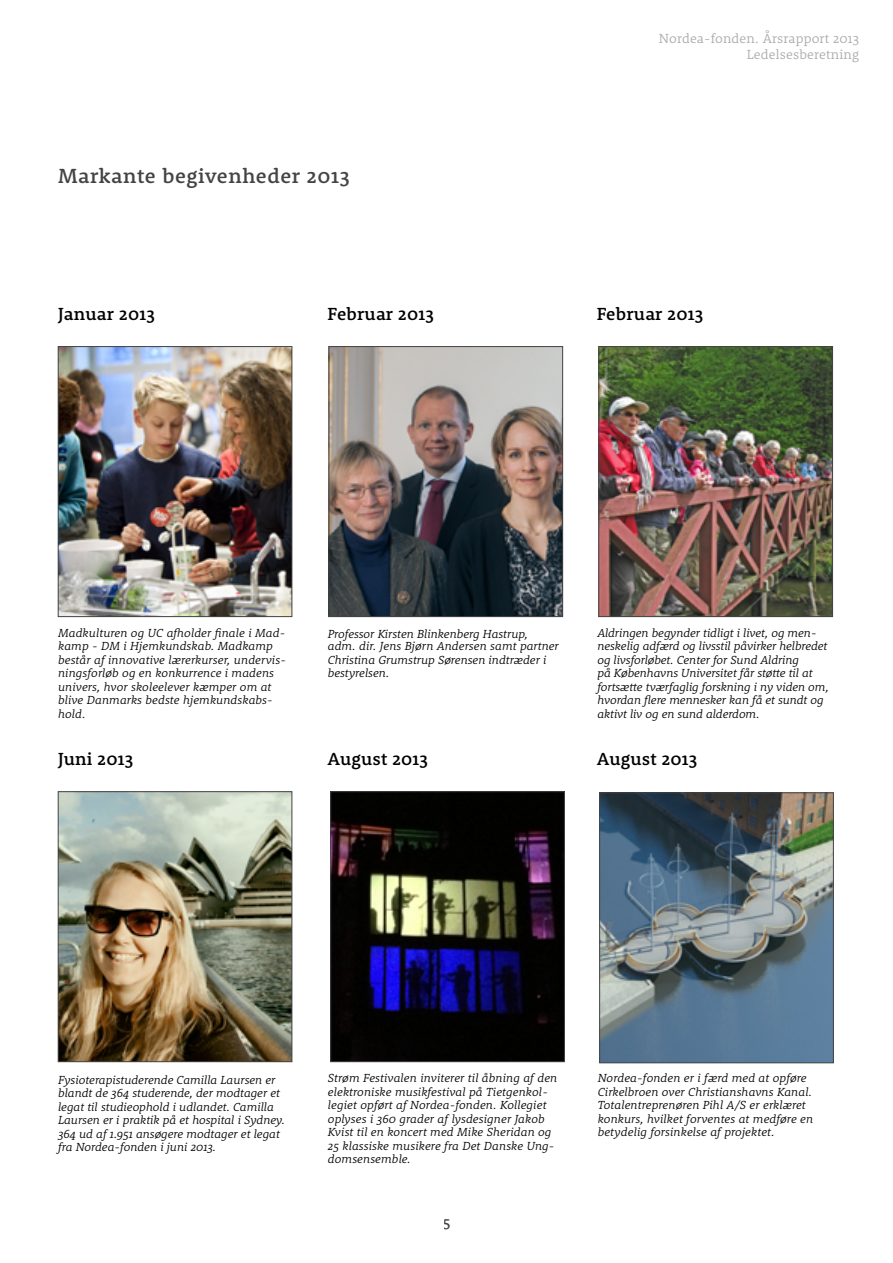
<style>
.page{position:relative;width:893px;height:1263px;background:#fff}
.page>*{position:absolute;margin:0;border:0;box-sizing:border-box;transform-origin:0 0}
.t1{font:500 21px "Rooney";letter-spacing:.025em;color:#444345}
.t2{font:500 18px "Rooney";letter-spacing:.01em;color:#000}
.t3{font:500 15px "Rooney";color:#444345}
.t4{font:300 13.5px/16.5px "Rooney";letter-spacing:.01em;color:#a7a9ac;text-align:right}
.t5{font:italic 300 12px/13.5px "Rooney";color:#000}
</style>
<div class="page">
<img style="left:602px;top:795px;width:229px;height:266px">
<div style="left:600px;top:793px;width:233px;height:270px;border:1px solid #444345"></div>
<img style="left:601px;top:348px;width:230px;height:267px">
<div style="left:599px;top:346px;width:234px;height:271px;border:1px solid #444345"></div>
<img style="left:60px;top:348px;width:230px;height:267px">
<div style="left:58px;top:346px;width:234px;height:271px;border:1px solid #444345"></div>
<img style="left:331px;top:348px;width:230px;height:267px">
<div style="left:329px;top:346px;width:234px;height:271px;border:1px solid #444345"></div>
<img style="left:60px;top:794px;width:230px;height:266px">
<div style="left:58px;top:792px;width:234px;height:270px;border:1px solid #444345"></div>
<img style="left:333px;top:794px;width:229px;height:266px">
<div style="left:331px;top:792px;width:233px;height:270px;border:1px solid #444345"></div>
<h1 class="t1" style="left:58px;top:162px;width:293px">Markante begivenheder 2013</h1>
<p class="t4" style="left:659px;top:29px;width:202px">Nordea-fonden. Årsrapport 2013<br>Ledelsesberetning</p>
<h2 class="t2" style="left:58px;top:302px;width:98px">Januar 2013</h2>
<h2 class="t2" style="left:327px;top:302px;width:108px">Februar 2013</h2>
<h2 class="t2" style="left:597px;top:302px;width:108px">Februar 2013</h2>
<p class="t5" style="left:58px;top:626px;width:229px">Madkulturen og UC afholder finale i Mad&shy;kamp - DM i Hjemkundskab. Madkamp består af innovative lærerkurser, undervis&shy;ningsforløb og en konkurrence i madens univers, hvor skoleelever kæmper om at blive Danmarks bedste hjemkundskabs&shy;hold.</p>
<p class="t5" style="left:328px;top:628px;width:232px;line-height:12px">Professor Kirsten Blinkenberg Hastrup, adm. dir. Jens Bjørn Andersen samt partner</p>
<p class="t5" style="left:328px;top:653px;width:220px">Christina Grumstrup Sørensen indtræder i bestyrelsen.</p>
<p class="t5" style="left:597px;top:626px;width:233px">Aldringen begynder tidligt i livet, og men&shy;neskelig adfærd og livsstil påvirker helbredet og livsforløbet. Center for Sund Aldring<br>på Københavns Universitet får støtte til at fortsætte tværfaglig forskning i ny viden om, hvordan flere mennesker kan få et sundt og aktivt liv og en sund alderdom.</p>
<h2 class="t2" style="left:58px;top:747px;width:77px">Juni 2013</h2>
<h2 class="t2" style="left:327px;top:747px;width:102px">August 2013</h2>
<h2 class="t2" style="left:597px;top:747px;width:102px">August 2013</h2>
<p class="t5" style="left:58px;top:1072px;width:228px">Fysioterapistuderende Camilla Laursen er blandt de 364 studerende, der modtager et legat til studieophold i udlandet. Camilla Laursen er i praktik på et hospital i Sydney.<br>364 ud af 1.951 ansøgere modtager et legat fra Nordea-fonden i juni 2013.</p>
<p class="t5" style="left:328px;top:1071px;width:231px">Strøm Festivalen inviterer til åbning af den elektroniske musikfestival på Tietgenkol&shy;legiet opført af Nordea-fonden. Kollegiet oplyses i 360 grader af lysdesigner Jakob Kvist til en koncert med Mike Sheridan og 25 klassiske musikere fra Det Danske Ung&shy;domsensemble.</p>
<p class="t5" style="left:598px;top:1071px;width:217px">Nordea-fonden er i færd med at opføre Cirkelbroen over Christianshavns Kanal.<br>Totalentreprenøren Pihl A/S er erklæret konkurs, hvilket forventes at medføre en betydelig forsinkelse af projektet.</p>
<p class="t3" style="left:444px;top:1211px;width:9px">5</p>
</div>
